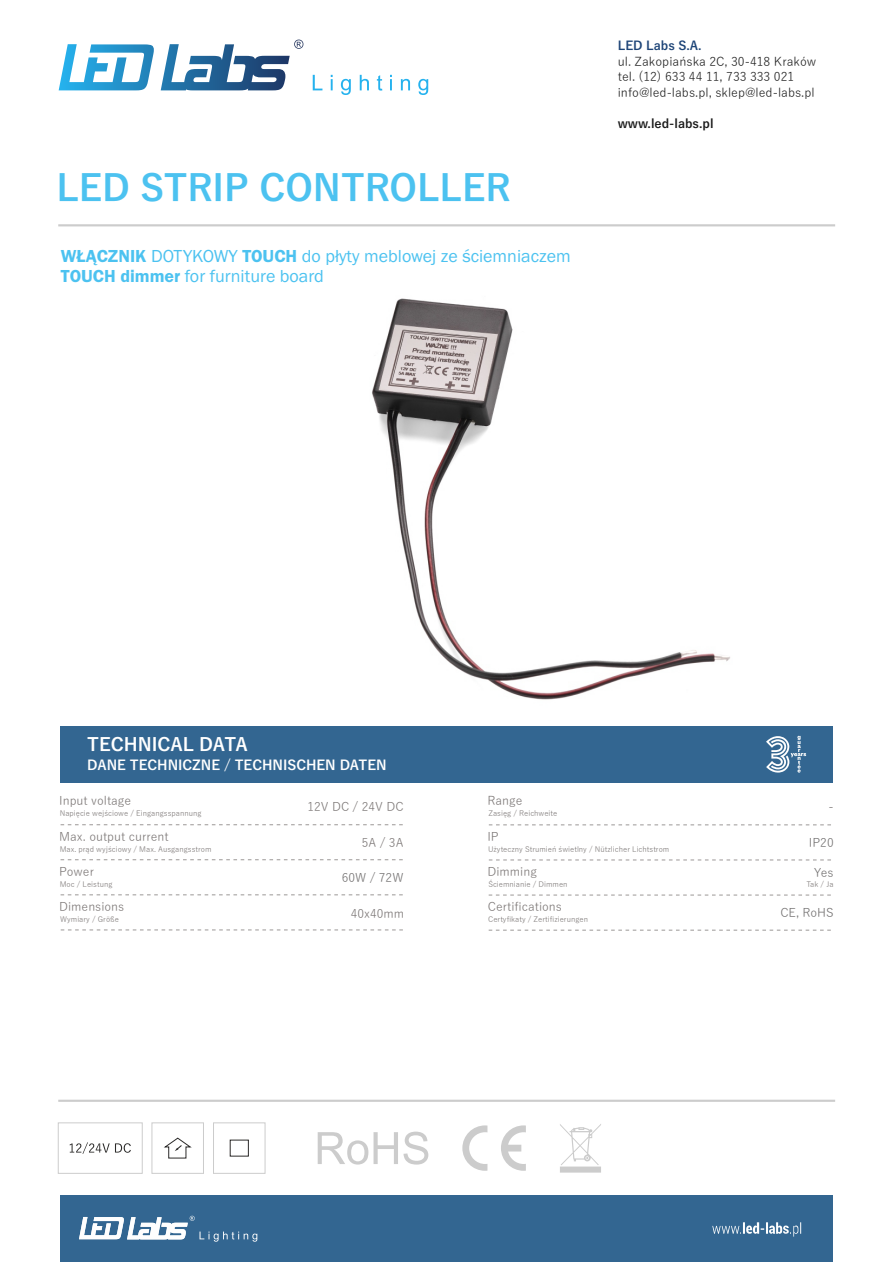
<style>
.page{position:relative;width:893px;height:1262px;background:#fff}
.page>*{position:absolute;margin:0;border:0;box-sizing:border-box;transform-origin:0 0}
.t1{font:700 36px "Yu Gothic";color:#4cc2f0}
.t2{font:18px/20.4px "Franklin Gothic";color:#4cc2f0}
.t3{font:700 18px "Yu Gothic";color:#fff}
.t4{font:700 13.5px "Yu Gothic";color:#fff}
.t5{font:12.15px/15.8px "Yu Gothic";color:#1a1a1a}
.t6{font:700 12.15px "Yu Gothic";color:#1a1a1a}
.t7{font:700 12.15px "Yu Gothic";color:#1d4477}
.t8{font:12.15px "Yu Gothic";color:#777271}
.t9{font:12px "Yu Gothic";color:#777271}
.t10{font:12px "Yu Gothic";color:#6e6c6c}
.t11{font:7.5px "Yu Gothic";color:#777271}
.s1{font-weight:600}
</style>
<div class="page">
<img style="left:372px;top:298px;width:358px;height:402px">
<div style="left:61px;top:726px;width:771px;height:56px;background:#336691"></div>
<hr style="left:58px;top:224px;width:777px;height:2px;background:#ccc">
<div style="left:61px;top:1195px;width:771px;height:67px;background:#336691"></div>
<img style="left:712px;top:1222px;width:76px;height:11px">
<svg style="left:79px;top:1215px;width:178px;height:26px"></svg>
<svg style="left:61px;top:824px;width:342px;height:1px"></svg>
<svg style="left:61px;top:859px;width:342px;height:1px"></svg>
<svg style="left:61px;top:894px;width:342px;height:1px"></svg>
<svg style="left:61px;top:929px;width:342px;height:1px"></svg>
<svg style="left:488px;top:894px;width:343px;height:1px"></svg>
<svg style="left:488px;top:929px;width:343px;height:1px"></svg>
<svg style="left:489px;top:824px;width:342px;height:1px"></svg>
<svg style="left:489px;top:859px;width:342px;height:1px"></svg>
<svg style="left:313px;top:75px;width:9px;height:15px"></svg>
<svg style="left:331px;top:75px;width:1px;height:15px"></svg>
<svg style="left:341px;top:79px;width:10px;height:16px"></svg>
<svg style="left:360px;top:75px;width:9px;height:15px"></svg>
<svg style="left:377px;top:75px;width:5px;height:16px"></svg>
<svg style="left:390px;top:75px;width:2px;height:15px"></svg>
<svg style="left:401px;top:79px;width:9px;height:11px"></svg>
<svg style="left:418px;top:79px;width:10px;height:16px"></svg>
<svg style="left:59px;top:40px;width:244px;height:50px"></svg>
<hr style="left:58px;top:1099px;width:777px;height:2px;background:#ccc">
<div style="left:58px;top:1122px;width:85px;height:51px;border:1px solid #ccc"></div>
<div style="left:151px;top:1122px;width:53px;height:51px;border:1px solid #ccc"></div>
<div style="left:213px;top:1122px;width:52px;height:51px;border:1px solid #ccc"></div>
<svg style="left:70px;top:1142px;width:61px;height:11px"></svg>
<svg style="left:164px;top:1137px;width:28px;height:21px"></svg>
<svg style="left:318px;top:1131px;width:110px;height:33px"></svg>
<svg style="left:560px;top:1124px;width:41px;height:48px"></svg>
<svg style="left:766px;top:736px;width:40px;height:36px"></svg>
<svg style="left:501px;top:1125px;width:25px;height:45px"></svg>
<svg style="left:462px;top:1125px;width:25px;height:45px"></svg>
<h1 class="t1" style="left:56px;top:170px;width:455px">LED STRIP CONTROLLER</h1>
<h2 class="t2" style="left:61px;top:247px;width:511px"><span class="s1">WŁĄCZNIK</span> DOTYKOWY <span class="s1">TOUCH</span> do płyty meblowej ze ściemniaczem<br><span class="s1">TOUCH dimmer</span> for furniture board</h2>
<h3 class="t7" style="left:617px;top:39px;width:85px">LED Labs S.A.</h3>
<h3 class="t5" style="left:617px;top:53px;width:200px">ul. Zakopiańska 2C, 30-418 Kraków tel. (12) 633 44 11, 733 333 021 info@led-labs.pl, sklep@led-labs.pl</h3>
<h3 class="t6" style="left:617px;top:118px;width:97px">www.led-labs.pl</h3>
<h2 class="t3" style="left:87px;top:735px;width:162px">TECHNICAL DATA</h2>
<h3 class="t4" style="left:87px;top:758px;width:301px">DANE TECHNICZNE / TECHNISCHEN DATEN</h3>
<h3 class="t9" style="left:59px;top:794px;width:73px">Input voltage</h3>
<p class="t11" style="left:60px;top:809px;width:143px">Napięcie wejściowe / Eingangsspannung</p>
<h3 class="t9" style="left:59px;top:830px;width:111px">Max. output current</h3>
<p class="t11" style="left:60px;top:845px;width:153px">Max. prąd wyjściowy / Max. Ausgangsstrom</p>
<h3 class="t9" style="left:307px;top:800px;width:97px">12V DC / 24V DC</h3>
<h3 class="t9" style="left:362px;top:836px;width:43px">5A / 3A</h3>
<h3 class="t8" style="left:487px;top:794px;width:36px">Range</h3>
<p class="t11" style="left:488px;top:809px;width:70px">Zasięg / Reichweite</p>
<h3 class="t9" style="left:487px;top:830px;width:13px">IP</h3>
<p class="t11" style="left:488px;top:845px;width:183px">Użyteczny Strumień świetlny / Nützlicher Lichtstrom</p>
<h3 class="t9" style="left:828px;top:800px;width:7px">-</h3>
<h3 class="t10" style="left:808px;top:836px;width:26px">IP20</h3>
<h3 class="t9" style="left:59px;top:865px;width:36px">Power</h3>
<p class="t11" style="left:60px;top:880px;width:54px">Moc / Leistung</p>
<h3 class="t9" style="left:59px;top:900px;width:67px">Dimensions</h3>
<p class="t11" style="left:60px;top:915px;width:60px">Wymiary / Größe</p>
<h3 class="t10" style="left:342px;top:871px;width:63px">60W / 72W</h3>
<h3 class="t9" style="left:351px;top:907px;width:55px">40x40mm</h3>
<h3 class="t9" style="left:487px;top:865px;width:51px">Dimming</h3>
<p class="t11" style="left:488px;top:880px;width:81px">Ściemnianie / Dimmen</p>
<p class="t11" style="left:488px;top:915px;width:101px">Certyfikaty / Zertifizierungen</p>
<h3 class="t9" style="left:488px;top:900px;width:75px">Certifications</h3>
<h3 class="t10" style="left:814px;top:866px;width:21px">Yes</h3>
<p class="t11" style="left:806px;top:880px;width:29px">Tak / Ja</p>
<h3 class="t10" style="left:780px;top:906px;width:55px">CE, RoHS</h3>
</div>
